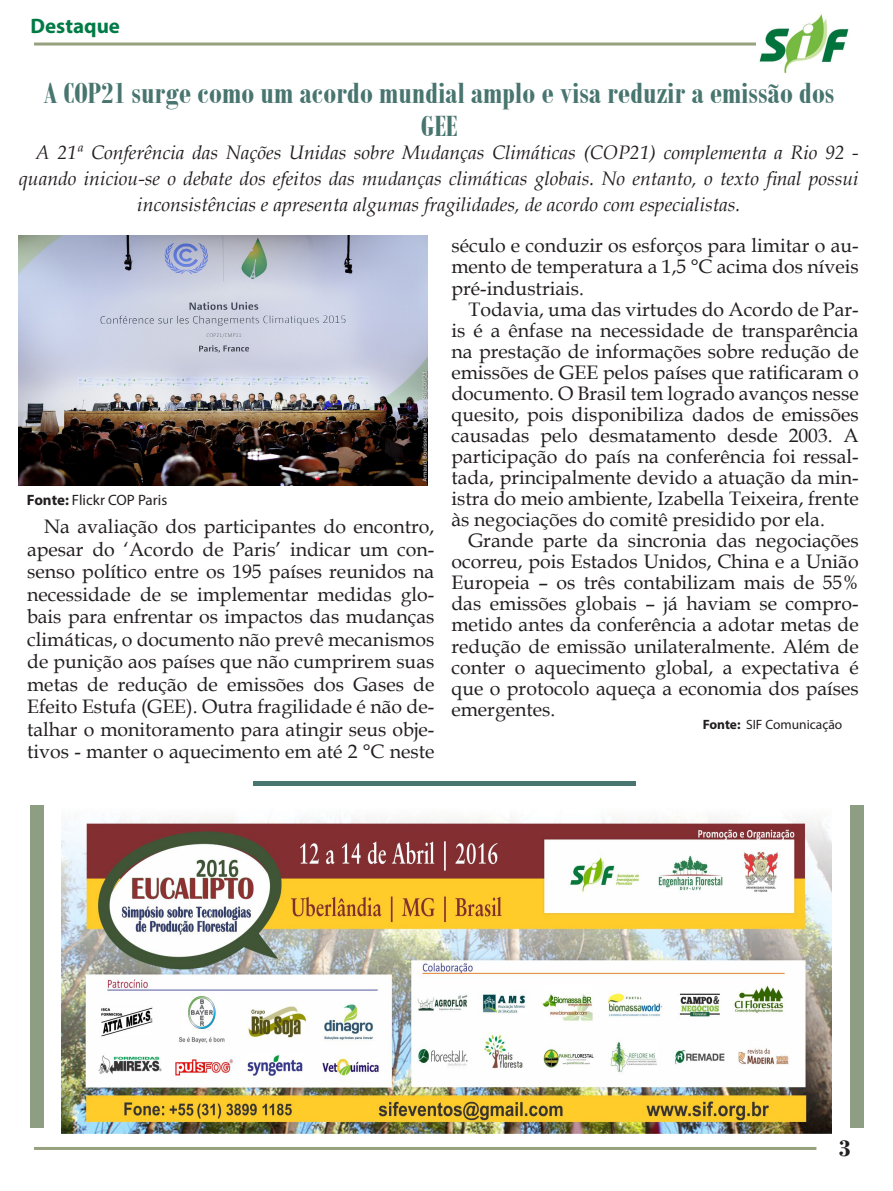
<style>
.page{position:relative;width:893px;height:1191px;background:#fff}
.page>*{position:absolute;margin:0;border:0;box-sizing:border-box;transform-origin:0 0}
.Título{font:700 31.5px/33px "Bodoni MT Condensed";color:#48756f;text-align:center}
.t1{font:700 24px "Bodoni";color:#231f20}
.Box_Título{font:700 21px "Myriad Pro";color:#007b46}
.Corpo_de_Texto{font:19.5px/21px "Book Antiqua";color:#231f20;text-align:justify}
.Corpo_de_Texto-2{font:italic 19.5px "Book Antiqua";color:#231f20}
.Box_Título-2{font:15px "Myriad Pro";color:#231f20}
.Corpo_de_Texto-3{font:13.5px "Myriad Pro";color:#231f20}
.s1{font-weight:700}
</style>
<div class="page">
<hr style="left:34px;top:1147px;width:782px;height:3px;background:#96a17e">
<hr style="left:34px;top:43px;width:723px;height:3px;background:#96a17e">
<img style="left:756px;top:14px;width:93px;height:60px">
<div style="left:253px;top:781px;width:383px;height:5px;background:#48756f"></div>
<div style="left:30px;top:805px;width:13px;height:323px;background:#8e9e82"></div>
<div style="left:851px;top:805px;width:13px;height:323px;background:#8e9e82"></div>
<img style="left:62px;top:817px;width:769px;height:316px">
<img style="left:19px;top:236px;width:408px;height:249px">
<p class="Box_Título" style="left:31px;top:12px;width:91px">Destaque</p>
<p class="Título" style="left:43px;top:76px;width:792px">A COP21 surge como um acordo mundial amplo e visa reduzir a emissão dos<br>GEE</p>
<p class="Corpo_de_Texto-2" style="left:36px;top:138px;width:824px">A 21ª Conferência das Nações Unidas sobre Mudanças Climáticas (COP21) complementa a Rio 92 -</p>
<p class="Corpo_de_Texto-2" style="left:19px;top:164px;width:841px">quando iniciou-se o debate dos efeitos das mudanças climáticas globais. No entanto, o texto final possui</p>
<p class="Corpo_de_Texto-2" style="left:137px;top:190px;width:605px">inconsistências e apresenta algumas fragilidades, de acordo com especialistas.</p>
<p class="Box_Título-2" style="left:27px;top:490px;width:142px"><span class="s1">Fonte:</span> Flickr COP Paris</p>
<p class="Corpo_de_Texto" style="left:27px;top:514px;width:409px;line-height:22.5px;text-indent:17px">Na avaliação dos participantes do encontro, apesar do ‘Acordo de Paris’ indicar um con&shy;senso político entre os 195 países reunidos na necessidade de se implementar medidas glo&shy;bais para enfrentar os impactos das mudanças climáticas, o documento não prevê mecanismos de punição aos países que não cumprirem suas metas de redução de emissões dos Gases de Efeito Estufa (GEE). Outra fragilidade é não de&shy;talhar o monitoramento para atingir seus obje&shy;tivos - manter o aquecimento em até 2 °C neste</p>
<p class="Corpo_de_Texto" style="left:451px;top:235px;width:409px">século e conduzir os esforços para limitar o au&shy;mento de temperatura a 1,5 °C acima dos níveis pré-industriais.</p>
<p class="Corpo_de_Texto" style="left:451px;top:298px;width:409px;text-indent:17px">Todavia, uma das virtudes do Acordo de Par&shy;is é a ênfase na necessidade de transparência na prestação de informações sobre redução de emissões de GEE pelos países que ratificaram o documento. O Brasil tem logrado avanços nesse quesito, pois disponibiliza dados de emissões causadas pelo desmatamento desde 2003. A participação do país na conferência foi ressal&shy;tada, principalmente devido a atuação da min&shy;istra do meio ambiente, Izabella Teixeira, frente às negociações do comitê presidido por ela.</p>
<p class="Corpo_de_Texto" style="left:451px;top:529px;width:409px;text-indent:17px">Grande parte da sincronia das negociações ocorreu, pois Estados Unidos, China e a União Europeia – os três contabilizam mais de 55% das emissões globais – já haviam se compro&shy;metido antes da conferência a adotar metas de redução de emissão unilateralmente. Além de conter o aquecimento global, a expectativa é que o protocolo aqueça a economia dos países emergentes.</p>
<p class="Corpo_de_Texto-3" style="left:703px;top:716px;width:141px"><span class="s1">Fonte:</span> SIF Comunicação</p>
<p class="t1" style="left:839px;top:1134px;width:13px">3</p>
</div>
